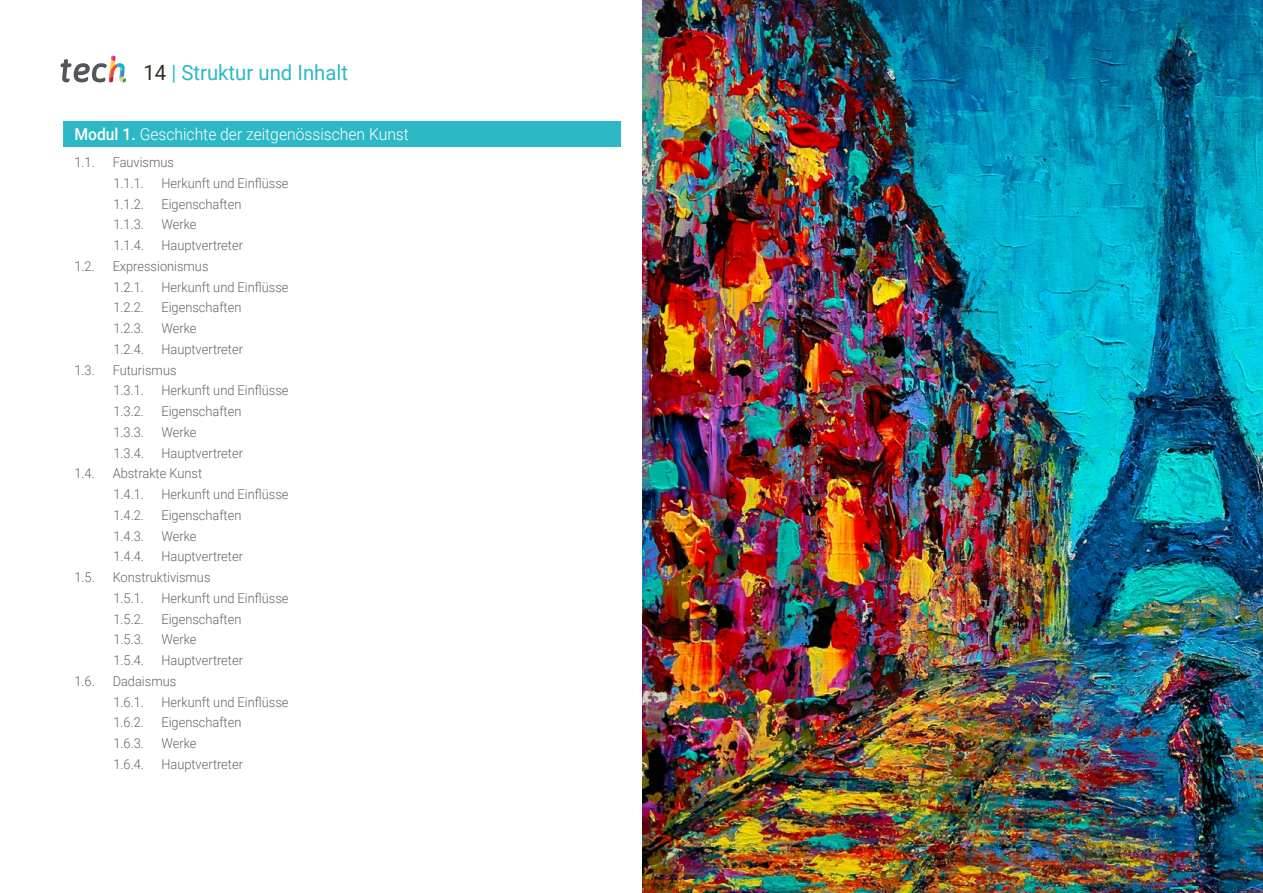
<style>
.page{position:relative;width:1263px;height:893px;background:#fff}
.page>*{position:absolute;margin:0;border:0;box-sizing:border-box;transform-origin:0 0}
.t1{font:21px "Roboto";color:#2db8c5}
.t2{font:300 16.5px "Roboto";color:#fff;scale:.95 1}
.t3{font:300 13.5px/20.7px "Roboto";color:#61646a;scale:.95 1}
.s1{color:#312e20}
.s2{font-weight:500}
</style>
<div class="page">
<svg style="left:61px;top:56px;width:65px;height:27px"></svg>
<div style="left:63px;top:121px;width:558px;height:25px;background:#2db8c5"></div>
<img style="left:642px;top:0;width:621px;height:893px">
<h1 class="t1" style="left:144px;top:57px;width:206px"><span class="s1">14</span> | Struktur und Inhalt</h1>
<p class="t2" style="left:74px;top:123px;width:354px"><span class="s2">Modul 1.</span> Geschichte der zeitgenössischen Kunst</p>
<p class="t3" style="left:74px;top:151px;width:23px">1.1.</p>
<p class="t3" style="left:113px;top:151px;width:66px">Fauvismus<br>1.1.1.</p>
<p class="t3" style="left:161px;top:172px;width:135px">Herkunft und Einflüsse</p>
<p class="t3" style="left:113px;top:193px;width:34px">1.1.2.</p>
<p class="t3" style="left:161px;top:193px;width:86px">Eigenschaften</p>
<p class="t3" style="left:113px;top:214px;width:34px">1.1.3.</p>
<p class="t3" style="left:161px;top:214px;width:38px">Werke</p>
<p class="t3" style="left:113px;top:234px;width:34px">1.1.4.</p>
<p class="t3" style="left:161px;top:234px;width:87px">Hauptvertreter</p>
<p class="t3" style="left:74px;top:255px;width:23px">1.2.</p>
<p class="t3" style="left:113px;top:255px;width:102px">Expressionismus<br>1.2.1.</p>
<p class="t3" style="left:161px;top:276px;width:135px">Herkunft und Einflüsse</p>
<p class="t3" style="left:113px;top:297px;width:34px">1.2.2.</p>
<p class="t3" style="left:161px;top:297px;width:86px">Eigenschaften</p>
<p class="t3" style="left:113px;top:317px;width:34px">1.2.3.</p>
<p class="t3" style="left:161px;top:317px;width:38px">Werke</p>
<p class="t3" style="left:113px;top:338px;width:34px">1.2.4.</p>
<p class="t3" style="left:161px;top:338px;width:87px">Hauptvertreter</p>
<p class="t3" style="left:74px;top:359px;width:23px">1.3.</p>
<p class="t3" style="left:113px;top:359px;width:69px">Futurismus<br>1.3.1.</p>
<p class="t3" style="left:161px;top:380px;width:135px">Herkunft und Einflüsse</p>
<p class="t3" style="left:113px;top:400px;width:34px">1.3.2.</p>
<p class="t3" style="left:161px;top:400px;width:86px">Eigenschaften</p>
<p class="t3" style="left:113px;top:421px;width:34px">1.3.3.</p>
<p class="t3" style="left:161px;top:421px;width:38px">Werke</p>
<p class="t3" style="left:113px;top:442px;width:34px">1.3.4.</p>
<p class="t3" style="left:161px;top:442px;width:87px">Hauptvertreter</p>
<p class="t3" style="left:74px;top:463px;width:23px">1.4.</p>
<p class="t3" style="left:113px;top:463px;width:96px">Abstrakte Kunst<br>1.4.1.</p>
<p class="t3" style="left:161px;top:483px;width:135px">Herkunft und Einflüsse</p>
<p class="t3" style="left:113px;top:504px;width:34px">1.4.2.</p>
<p class="t3" style="left:161px;top:504px;width:86px">Eigenschaften</p>
<p class="t3" style="left:113px;top:525px;width:34px">1.4.3.</p>
<p class="t3" style="left:161px;top:525px;width:38px">Werke</p>
<p class="t3" style="left:113px;top:546px;width:34px">1.4.4.</p>
<p class="t3" style="left:161px;top:546px;width:87px">Hauptvertreter</p>
<p class="t3" style="left:74px;top:566px;width:23px">1.5.</p>
<p class="t3" style="left:113px;top:566px;width:104px">Konstruktivismus<br>1.5.1.</p>
<p class="t3" style="left:161px;top:587px;width:135px">Herkunft und Einflüsse</p>
<p class="t3" style="left:113px;top:608px;width:34px">1.5.2.</p>
<p class="t3" style="left:161px;top:608px;width:86px">Eigenschaften</p>
<p class="t3" style="left:113px;top:629px;width:34px">1.5.3.</p>
<p class="t3" style="left:161px;top:629px;width:38px">Werke</p>
<p class="t3" style="left:113px;top:649px;width:34px">1.5.4.</p>
<p class="t3" style="left:161px;top:649px;width:87px">Hauptvertreter</p>
<p class="t3" style="left:74px;top:670px;width:23px">1.6.</p>
<p class="t3" style="left:113px;top:670px;width:68px">Dadaismus<br>1.6.1.</p>
<p class="t3" style="left:161px;top:691px;width:135px">Herkunft und Einflüsse</p>
<p class="t3" style="left:113px;top:712px;width:34px">1.6.2.</p>
<p class="t3" style="left:161px;top:712px;width:86px">Eigenschaften</p>
<p class="t3" style="left:113px;top:732px;width:34px">1.6.3.</p>
<p class="t3" style="left:161px;top:732px;width:38px">Werke</p>
<p class="t3" style="left:113px;top:753px;width:34px">1.6.4.</p>
<p class="t3" style="left:161px;top:753px;width:87px">Hauptvertreter</p>
</div>
